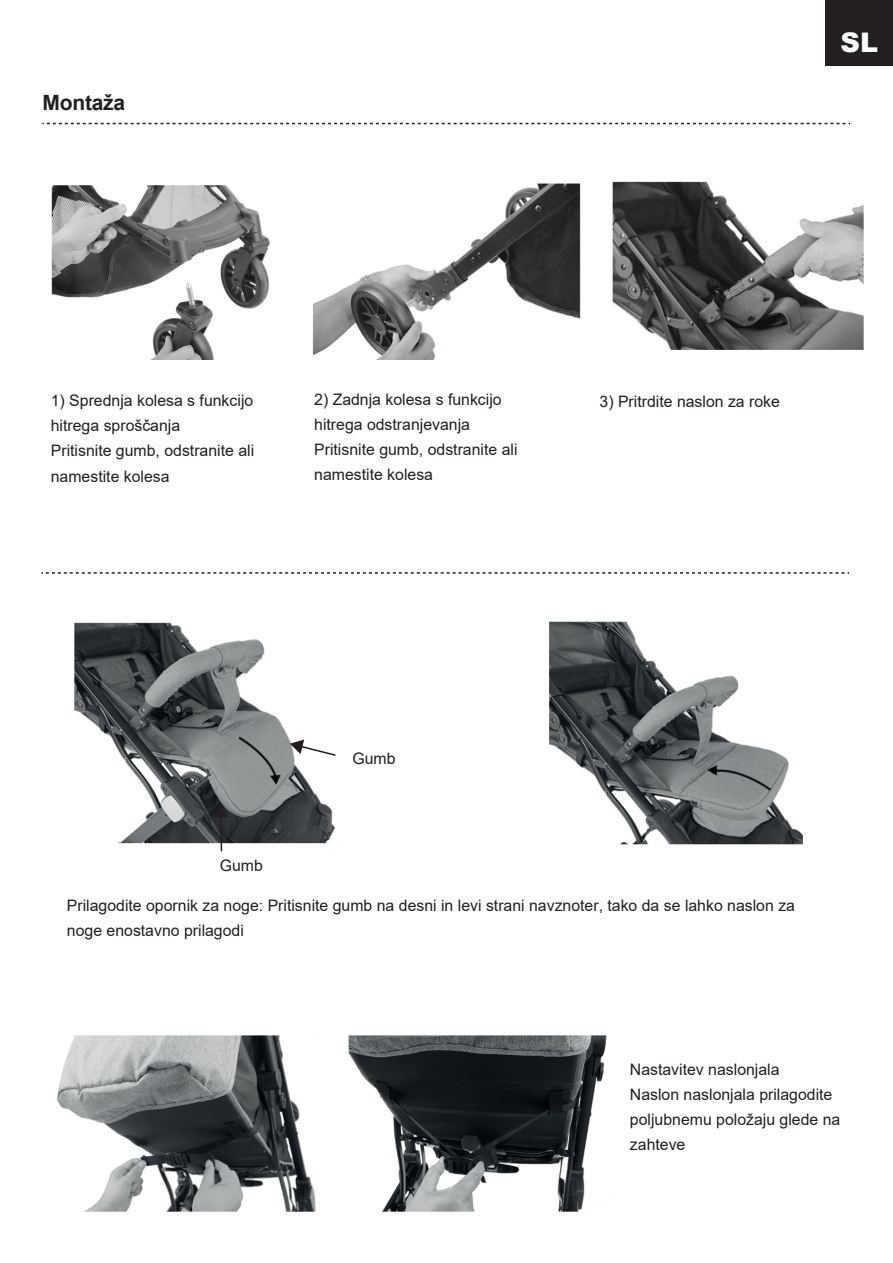
<style>
.page{position:relative;width:893px;height:1263px;background:#fff}
.page>*{position:absolute;margin:0;border:0;box-sizing:border-box;transform-origin:0 0}
.t1{font:900 27px "Arial";color:#fff}
.t2{font:700 21px "Arial";letter-spacing:-.015em;color:#231f20}
.t3{font:15.9px/25px "Arial";color:#231f20}
</style>
<div class="page">
<div style="left:826px;top:0;width:67px;height:65px;background:#231f20"></div>
<svg style="left:41px;top:572px;width:808px;height:2px"></svg>
<svg style="left:42px;top:123px;width:808px;height:1px"></svg>
<img style="left:51px;top:181px;width:813px;height:179px">
<img style="left:74px;top:621px;width:729px;height:224px">
<svg style="left:213px;top:804px;width:15px;height:48px"></svg>
<svg style="left:290px;top:740px;width:47px;height:17px"></svg>
<img style="left:57px;top:1035px;width:550px;height:177px">
<h2 class="t2" style="left:43px;top:89px;width:84px">Montaža</h2>
<h1 class="t1" style="left:841px;top:23px;width:39px">SL</h1>
<p class="t3" style="left:51px;top:388px;width:205px">1) Sprednja kolesa s funkcijo hitrega sproščanja<br>Pritisnite gumb, odstranite ali namestite kolesa</p>
<p class="t3" style="left:314px;top:387px;width:205px">2) Zadnja kolesa s funkcijo hitrega odstranjevanja<br>Pritisnite gumb, odstranite ali namestite kolesa</p>
<p class="t3" style="left:600px;top:389px;width:182px">3) Pritrdite naslon za roke</p>
<p class="t3" style="left:220px;top:853px;width:45px">Gumb</p>
<p class="t3" style="left:352px;top:746px;width:45px">Gumb</p>
<p class="t3" style="left:67px;top:893px;width:730px">Prilagodite opornik za noge: Pritisnite gumb na desni in levi strani navznoter, tako da se lahko naslon za noge enostavno prilagodi</p>
<p class="t3" style="left:630px;top:1057px;width:212px">Nastavitev naslonjala<br>Naslon naslonjala prilagodite poljubnemu položaju glede na zahteve</p>
</div>
